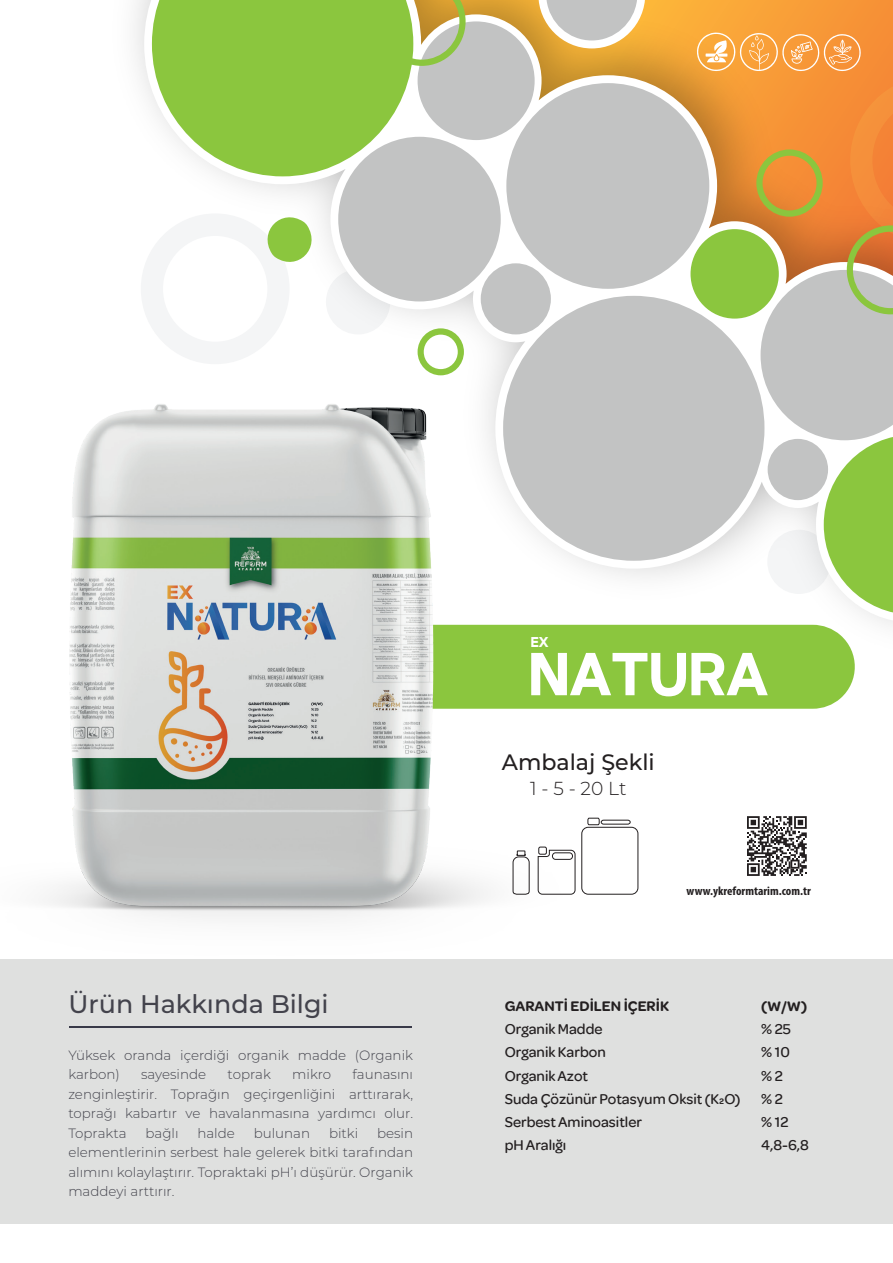
<style>
.page{position:relative;width:893px;height:1263px;background:#fff}
.page>*{position:absolute;margin:0;border:0;box-sizing:border-box;transform-origin:0 0}
.t1{font:700 60.45px "Artegra Sans";color:#fff;scale:.92 1}
.t2{font:500 25.5px "Montserrat";color:#43434c}
.t3{font:500 22.35px "Montserrat";color:#231f20}
.t4{font:300 18.75px "Montserrat";color:#231f20}
.t5{font:500 15px/23.2px "Omnes";color:#231f20}
.t6{font:600 15px "Omnes";color:#231f20}
.t7{font:700 14.25px "Artegra Sans";color:#fff;scale:.92 1}
.t8{font:300 13.5px/19.5px "Montserrat";color:#43434c;text-align:justify}
.t9{font:700 condensed 12.3px "Myriad Pro";color:#231f20;scale:1.04 1}
</style>
<div class="page">
<svg style="left:144px;top:0;width:749px;height:622px"></svg>
<svg style="left:152px;top:0;width:261px;height:176px;background:#9c5"></svg>
<svg style="left:338px;top:137px;width:555px;height:424px;background:#cbcccb"></svg>
<svg style="left:824px;top:435px;width:69px;height:180px"></svg>
<svg style="left:418px;top:0;width:291px;height:289px;background:#cec4b3"></svg>
<svg style="left:142px;top:207px;width:179px;height:70px"></svg>
<svg style="left:378px;top:0;width:88px;height:66px;background:#b1c36d"></svg>
<div style="left:0;top:959px;width:893px;height:264px;background:#dfe0df"></div>
<div style="left:620px;top:625px;width:235px;height:84px;background:#8bc63e"></div>
<img style="left:47px;top:277px;width:573px;height:642px">
<svg style="left:747px;top:816px;width:60px;height:60px"></svg>
<svg style="left:512px;top:850px;width:18px;height:45px"></svg>
<svg style="left:537px;top:817px;width:102px;height:78px"></svg>
<svg style="left:696px;top:32px;width:197px;height:282px;background:#dca051"></svg>
<hr style="left:70px;top:1027px;width:342px;height:1px;background:#393a49">
<h2 class="t2" style="left:68px;top:986px;width:262px">Ürün Hakkında Bilgi</h2>
<p class="t8" style="left:68px;top:1045px;width:346px">Yüksek oranda içerdiği organik madde (Organik karbon)</p>
<p class="t8" style="left:68px;top:1064px;width:346px;text-indent:284px">faunasını zenginleştirir. Toprağın geçirgenliğini arttırarak, toprağı kabartır ve havalanmasına yardımcı olur.<br>Toprakta</p>
<p class="t8" style="left:141px;top:1064px;width:67px">sayesinde</p>
<p class="t8" style="left:228px;top:1064px;width:45px">toprak</p>
<p class="t8" style="left:292px;top:1064px;width:41px">mikro</p>
<p class="t8" style="left:68px;top:1123px;width:346px;text-indent:309px">besin elementlerinin serbest hale gelerek bitki tarafından alımını kolaylaştırır. Topraktaki pH’ı düşürür. Organik maddeyi arttırır.</p>
<p class="t8" style="left:145px;top:1123px;width:35px">bağlı</p>
<p class="t8" style="left:197px;top:1123px;width:39px">halde</p>
<p class="t8" style="left:254px;top:1123px;width:58px">bulunan</p>
<p class="t8" style="left:329px;top:1123px;width:31px">bitki</p>
<p class="t7" style="left:531px;top:631px;width:21px">EX</p>
<h1 class="t1" style="left:528px;top:629px;width:262px">NATURA</h1>
<h3 class="t3" style="left:502px;top:746px;width:155px">Ambalaj Şekli</h3>
<h3 class="t4" style="left:530px;top:775px;width:98px">1 - 5 - 20 Lt</h3>
<p class="t9" style="left:686px;top:883px;width:121px">www.ykreformtarim.com.tr</p>
<p class="t6" style="left:505px;top:995px;width:166px">GARANTİ EDİLEN İÇERİK</p>
<p class="t5" style="left:505px;top:1016px;width:237px">Organik Madde<br>Organik Karbon<br>Organik Azot<br>Suda Çözünür Potasyum Oksit (K2O)<br>Serbest Aminoasitler<br>pH Aralığı</p>
<p class="t6" style="left:761px;top:995px;width:47px">(W/W)</p>
<p class="t5" style="left:761px;top:1016px;width:49px">% 25<br>% 10<br>% 2<br>% 2<br>% 12<br>4,8-6,8</p>
</div>
